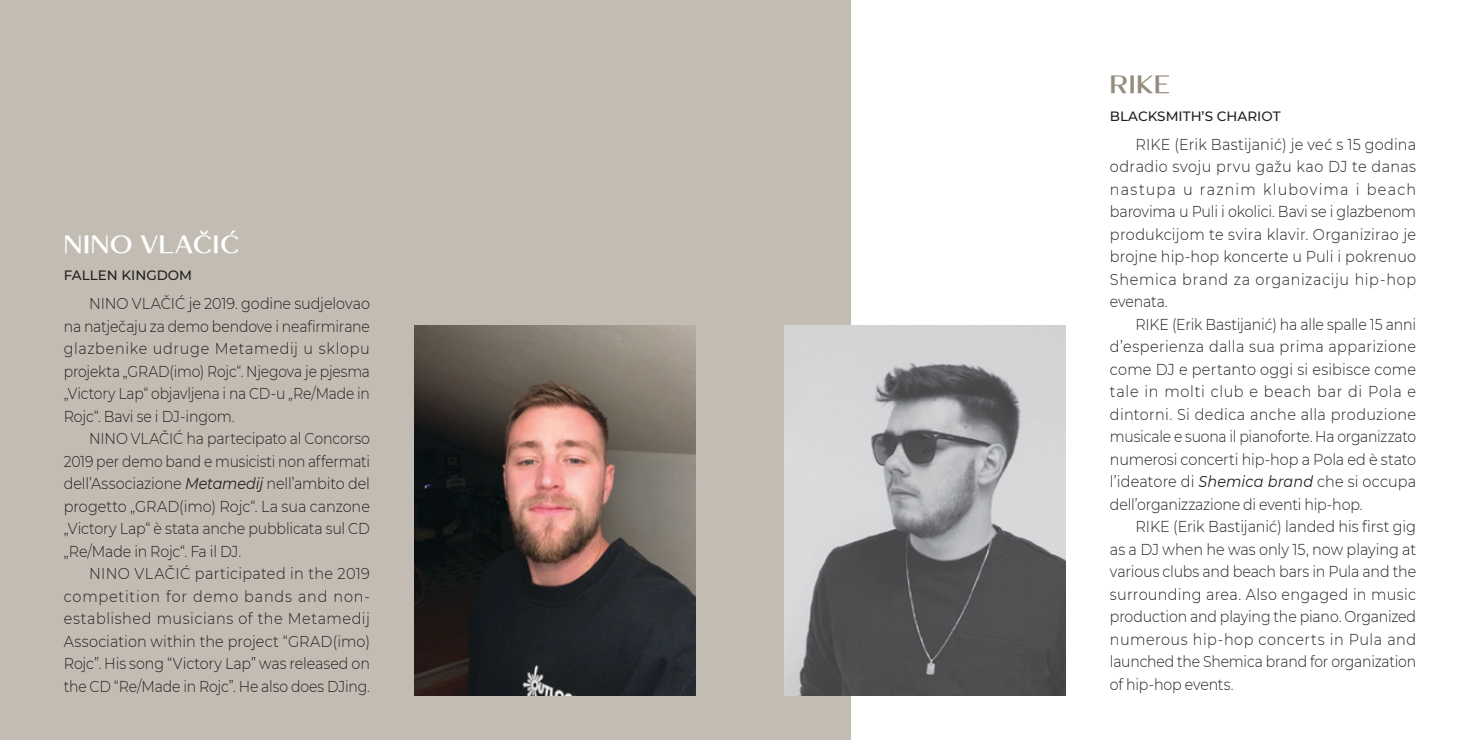
<style>
.page{position:relative;width:1480px;height:740px;background:#fff}
.page>*{position:absolute;margin:0;border:0;box-sizing:border-box;transform-origin:0 0}
.ime-prezime-9pt{font:600 24.75px "Mansory";letter-spacing:.015em;color:#fff}
.ime-prezime-9pt-2{font:600 24.75px "Mansory";color:#948c7c}
.txt00{font:300 15.75px/22.5px "Montserrat";letter-spacing:-.01em;color:#231f20;text-align:justify;scale:.92 1}
.txt00-2{font:300 15.75px/22.5px "Montserrat";letter-spacing:-.01em;color:#231f20;text-align:justify;scale:.9 1}
.songs{font:500 13.5px "Montserrat";color:#231f20}
.s1{font-weight:400;font-style:italic}
</style>
<div class="page">
<div style="left:0;top:0;width:850px;height:740px;background:#c2bcb3"></div>
<img style="left:415px;top:325px;width:280px;height:370px">
<img style="left:784px;top:325px;width:281px;height:370px">
<p class="ime-prezime-9pt" style="left:64px;top:223px;width:178px">NINO VLAČIĆ</p>
<p class="songs" style="left:64px;top:266px;width:130px">FALLEN KINGDOM</p>
<p class="txt00" style="left:64px;top:292px;width:334px;text-indent:26px">NINO VLAČIĆ je 2019. godine sudjelovao na natječaju za demo bendove i neafirmirane glazbenike udruge Metamedij u sklopu projekta „GRAD(imo) Rojc“. Njegova je pjesma „Victory Lap“ objavljena i na CD-u „Re/Made in Rojc“. Bavi se i DJ-ingom.</p>
<p class="txt00-2" style="left:64px;top:427px;width:342px;text-indent:26px">NINO VLAČIĆ ha partecipato al Concorso 2019 per demo band e musicisti non affermati dell’Associazione <span class="s1">Metamedij</span> nell’ambito del progetto „GRAD(imo) Rojc“. La sua canzone „Victory Lap“ è stata anche pubblicata sul CD „Re/Made in Rojc“. Fa il DJ.</p>
<p class="txt00" style="left:64px;top:562px;width:334px;text-indent:26px">NINO VLAČIĆ participated in the 2019 competition for demo bands and non&shy;established musicians of the Metamedij Association within the project “GRAD(imo)<br>Rojc”. His song “Victory Lap” was released on the CD “Re/Made in Rojc”. He also does DJing.</p>
<p class="ime-prezime-9pt-2" style="left:1110px;top:64px;width:62px">RIKE</p>
<p class="songs" style="left:1110px;top:107px;width:172px">BLACKSMITH’S CHARIOT</p>
<p class="txt00" style="left:1110px;top:132px;width:334px;text-indent:26px">RIKE (Erik Bastijanić) je već s 15 godina odradio svoju prvu gažu kao DJ te danas nastupa u raznim klubovima i beach barovima u Puli i okolici. Bavi se i glazbenom produkcijom te svira klavir. Organizirao je brojne hip-hop koncerte u Puli i pokrenuo Shemica brand za organizaciju hip-hop evenata.</p>
<p class="txt00-2" style="left:1110px;top:312px;width:342px;text-indent:26px">RIKE (Erik Bastijanić) ha alle spalle 15 anni d’esperienza dalla sua prima apparizione come DJ e pertanto oggi si esibisce come tale in molti club e beach bar di Pola e dintorni. Si dedica anche alla produzione musicale e suona il pianoforte. Ha organizzato numerosi concerti hip-hop a Pola ed è stato l’ideatore di <span class="s1">Shemica brand</span> che si occupa dell’organizzazione di eventi hip-hop.</p>
<p class="txt00" style="left:1110px;top:515px;width:334px;text-indent:26px">RIKE (Erik Bastijanić) landed his first gig as a DJ when he was only 15, now playing at various clubs and beach bars in Pula and the surrounding area. Also engaged in music production and playing the piano. Organized numerous hip-hop concerts in Pula and launched the Shemica brand for organization of hip-hop events.</p>
</div>
